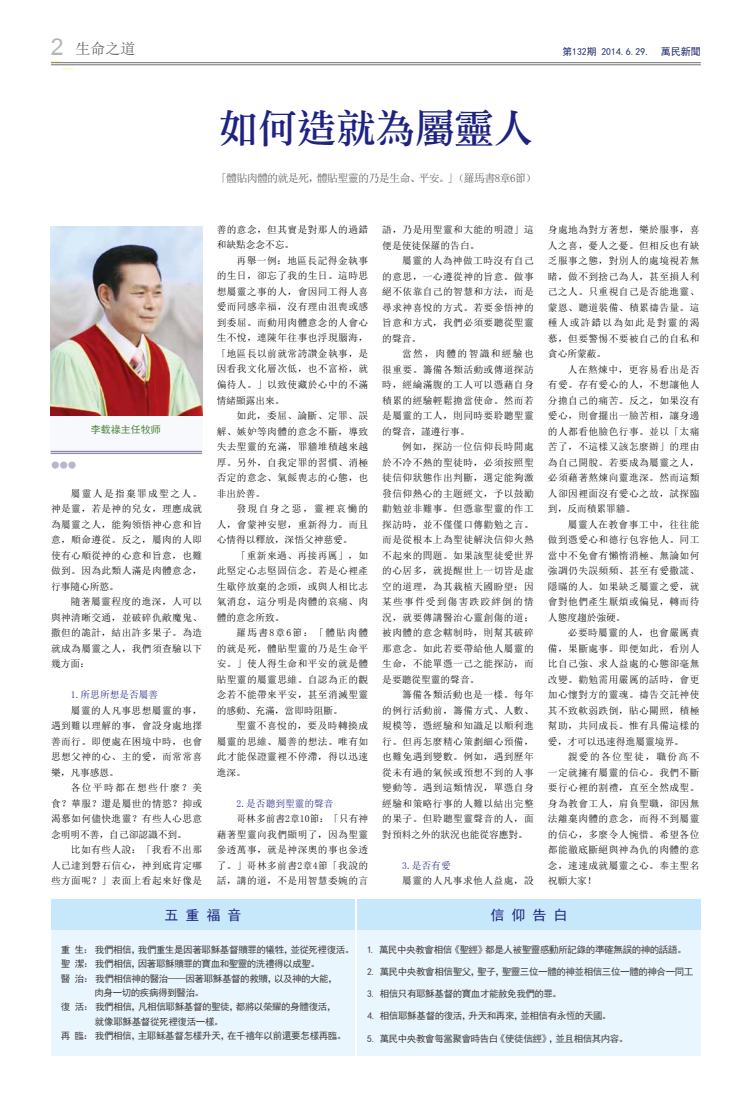
<style>
.page{position:relative;width:752px;height:1100px;background:#fff}
.page>*{position:absolute;margin:0;border:0;box-sizing:border-box;transform-origin:0 0}
.t1{font:40px "DF Li Song W5 WIN BF";letter-spacing:-.02em;color:#1e2381}
.t2{font:37px "Kartika";color:#b5b6b6}
.t3{font:15px "N Sim Sun";color:#595757}
.t4{font:14px "Sim Hei";color:#1e2381}
.t5{font:11px "Sim Sun";letter-spacing:-.06em;color:#595757}
.t6{font:10px "Sim Hei";color:#4a8537}
.t7{font:9.8px "Sim Hei";color:#1f286f}
.t8{font:9.7px/15.5px "Sim Sun";letter-spacing:.045em;color:#000;text-align:justify}
.t9{font:9.7px "Sim Sun";color:#1e2381}
.t10{font:9.5px "Sim Hei";letter-spacing:-.04em;color:#3e3a39}
.t11{font:8px "Sim Hei";color:#bcb3ce}
.s1{font-size:10px}
</style>
<div class="page">
<hr style="left:51px;top:62px;width:649px;height:1px;background:#727171">
<hr style="left:51px;top:65px;width:649px;height:1px;background:#727171">
<div style="left:50px;top:234px;width:152px;height:217px;background:#f7f9fc"></div>
<img style="left:50px;top:226px;width:152px;height:189px">
<hr style="left:50px;top:451px;width:152px;height:1px;background:#9082ad">
<hr style="left:50px;top:453px;width:152px;height:1px;background:#9082ad">
<div style="left:357px;top:899px;width:343px;height:30px;background:#c7e8fa"></div>
<div style="left:357px;top:929px;width:343px;height:126px;background:#eaf6fd"></div>
<div style="left:51px;top:899px;width:303px;height:30px;background:#c7e8fa"></div>
<div style="left:51px;top:929px;width:303px;height:126px;background:#eaf6fd"></div>
<h2 class="t2" style="left:51px;top:29px;width:14px">2</h2>
<h3 class="t3" style="left:75px;top:42px;width:62px">生命之道</h3>
<p class="t7" style="left:562px;top:46px;width:140px">第132期 2014.6.29. <span class="s1">萬民新聞</span></p>
<h1 class="t1" style="left:218px;top:108px;width:316px">如何造就為屬靈人</h1>
<p class="t5" style="left:216px;top:173px;width:321px">「體貼肉體的就是死，體貼聖靈的乃是生命、平安。」（羅馬書8章6節）</p>
<p class="t11" style="left:52px;top:461px;width:26px">●●●</p>
<p class="t6" style="left:91px;top:425px;width:71px">李载祿主任牧师</p>
<p class="t8" style="left:51px;top:485px;width:152px;text-indent:20px">屬靈人是指棄罪成聖之人。神是靈，若是神的兒女，理應成就為屬靈之人，能夠領悟神心意和旨意，順命遵從。反之，屬肉的人即使有心順從神的心意和旨意，也難做到。因為此類人滿是肉體意念，行事隨心所慾。</p>
<p class="t8" style="left:51px;top:594px;width:152px;text-indent:20px">隨著屬靈程度的進深，人可以與神清晰交通，並破碎仇敵魔鬼、撒但的詭計，結出許多果子。為造就成為屬靈之人，我們須查驗以下幾方面：</p>
<p class="t9" style="left:71px;top:690px;width:89px">1.所思所想是否屬善</p>
<p class="t8" style="left:51px;top:702px;width:152px;text-indent:20px">屬靈的人凡事思想屬靈的事，遇到難以理解的事，會設身處地擇善而行。即便處在困境中時，也會思想父神的心、主的愛，而常常喜樂，凡事感恩。</p>
<p class="t8" style="left:51px;top:780px;width:152px;text-indent:20px">各位平時都在想些什麼？美食？華服？還是屬世的情慾？抑或渴慕如何儘快進靈？有些人心思意念明明不善，自己卻認識不到。</p>
<p class="t8" style="left:51px;top:842px;width:152px;text-indent:20px">比如有些人說：「我看不出那人已達到磐石信心，神到底肯定哪些方面呢？」表面上看起來好像是</p>
<p class="t8" style="left:216px;top:222px;width:153px">善的意念，但其實是對那人的過錯和缺點念念不忘。</p>
<p class="t8" style="left:216px;top:253px;width:153px;text-indent:20px">再舉一例：地區長記得金執事的生日，卻忘了我的生日。這時思想屬靈之事的人，會因同工得人喜愛而同感幸福，沒有理由沮喪或感到委屈。而動用肉體意念的人會心生不悅，連陳年往事也浮現腦海，「地區長以前就常誇讚金執事，是因看我文化層次低，也不富裕，就偏待人。」以致使藏於心中的不滿情緒顯露出來。</p>
<p class="t8" style="left:216px;top:408px;width:153px;text-indent:20px">如此，委屈、論斷、定罪、誤解、嫉妒等肉體的意念不斷，導致失去聖靈的充滿，罪牆堆積越來越厚。另外，自我定罪的習慣、消極否定的意念、氣餒喪志的心態，也非出於善。</p>
<p class="t8" style="left:216px;top:501px;width:153px;text-indent:20px">發現自身之惡，靈裡哀慟的人，會蒙神安慰，重新得力。而且心情得以釋放，深悟父神慈愛。</p>
<p class="t8" style="left:216px;top:547px;width:153px;text-indent:20px">「重新來過、再接再厲」，如此堅定心志堅固信念。若是心裡產生歇停放棄的念頭，或與人相比志氣消怠，這分明是肉體的哀痛、肉體的意念所致。</p>
<p class="t8" style="left:216px;top:625px;width:153px;text-indent:20px">羅馬書8章6節：「體貼肉體的就是死，體貼聖靈的乃是生命平安。」使人得生命和平安的就是體貼聖靈的屬靈思維。自認為正的觀念若不能帶來平安，甚至消滅聖靈的感動、充滿，當即時阻斷。</p>
<p class="t8" style="left:216px;top:718px;width:153px;text-indent:20px">聖靈不喜悅的，要及時轉換成屬靈的思維、屬善的想法。唯有如此才能保證靈裡不停滯，得以迅速進深。</p>
<p class="t9" style="left:236px;top:798px;width:98px">2.是否聽到聖靈的聲音</p>
<p class="t8" style="left:216px;top:811px;width:153px;text-indent:20px">哥林多前書2章10節：「只有神藉著聖靈向我們顯明了，因為聖靈參透萬事，就是神深奧的事也參透了。」哥林多前書2章4節「我說的話，講的道，不是用智慧委婉的言</p>
<p class="t8" style="left:382px;top:222px;width:153px">語，乃是用聖靈和大能的明證」這便是使徒保羅的告白。</p>
<p class="t8" style="left:382px;top:253px;width:153px;text-indent:20px">屬靈的人為神做工時沒有自己的意思，一心遵從神的旨意。做事絕不依靠自己的智慧和方法，而是尋求神喜悅的方式。若要參悟神的旨意和方式，我們必須要聽從聖靈的聲音。</p>
<p class="t8" style="left:382px;top:346px;width:153px;text-indent:20px">當然，肉體的智識和經驗也很重要。籌備各類活動或傳道探訪時，經綸滿腹的工人可以憑藉自身積累的經驗輕鬆擔當使命。然而若是屬靈的工人，則同時要聆聽聖靈的聲音，謹遵行事。</p>
<p class="t8" style="left:382px;top:439px;width:153px;text-indent:20px">例如，探訪一位信仰長時間處於不冷不熱的聖徒時，必須按照聖徒信仰狀態作出判斷，選定能夠激發信仰熱心的主題經文，予以鼓勵勸勉並非難事。但憑靠聖靈的作工探訪時，並不僅僅口傳勸勉之言。而是從根本上為聖徒解決信仰火熱不起來的問題。如果該聖徒愛世界的心居多，就提醒世上一切皆是虛空的道理，為其栽植天國盼望；因某些事件受到傷害跌跤絆倒的情況，就要傳講醫治心靈創傷的道；被肉體的意念轄制時，則幫其破碎那意念。如此若要帶給他人屬靈的生命，不能單憑一己之能探訪，而是要聽從聖靈的聲音。</p>
<p class="t8" style="left:382px;top:687px;width:153px;text-indent:20px">籌備各類活動也是一樣。每年的例行活動前，籌備方式、人數、規模等，憑經驗和知識足以順利進行。但再怎麼精心策劃細心預備，也難免遇到變數。例如，遇到歷年從未有過的氣候或預想不到的人事變動等。遇到這類情況，單憑自身經驗和策略行事的人難以結出完整的果子。但聆聽聖靈聲音的人，面對預料之外的狀況也能從容應對。</p>
<p class="t9" style="left:402px;top:860px;width:50px">3.是否有愛</p>
<p class="t8" style="left:402px;top:873px;width:133px">屬靈的人凡事求他人益處，設</p>
<p class="t8" style="left:547px;top:222px;width:153px">身處地為對方著想，樂於服事，喜人之喜，憂人之憂。但相反也有缺乏服事之態，對別人的處境視若無睹，做不到捨己為人，甚至損人利己之人。只重視自己是否能進靈、蒙恩、聽道裝備、積累禱告量。這種人或許錯以為如此是對靈的渴慕，但要警惕不要被自己的自私和貪心所蒙蔽。</p>
<p class="t8" style="left:547px;top:361px;width:153px;text-indent:20px">人在熬煉中，更容易看出是否有愛。存有愛心的人，不想讓他人分擔自己的痛苦。反之，如果沒有愛心，則會擺出一臉苦相，讓身邊的人都看他臉色行事。並以「太痛苦了，不這樣又該怎麼辦」的理由為自己開脫。若要成為屬靈之人，必須藉著熬煉向靈進深。然而這類人卻因裡面沒有愛心之故，試探臨到，反而積累罪牆。</p>
<p class="t8" style="left:547px;top:516px;width:153px;text-indent:20px">屬靈人在教會事工中，往往能做到憑愛心和德行包容他人。同工當中不免會有懶惰消極、無論如何強調仍失誤頻頻、甚至有愛撒謊、隱瞞的人。如果缺乏屬靈之愛，就會對他們產生厭煩或偏見，轉而待人態度趨於強硬。</p>
<p class="t8" style="left:547px;top:625px;width:153px;text-indent:20px">必要時屬靈的人，也會嚴厲責備，果斷處事。即便如此，看別人比自己強、求人益處的心態卻毫無改變。勸勉需用嚴厲的話時，會更加心懷對方的靈魂。禱告交託神使其不致軟弱跌倒，貼心關照，積極幫助，共同成長。惟有具備這樣的愛，才可以迅速得進屬靈境界。</p>
<p class="t8" style="left:547px;top:749px;width:153px;text-indent:20px">親愛的各位聖徒，職份高不一定就擁有屬靈的信心。我們不斷要行心裡的割禮，直至全然成聖。身為教會工人，肩負聖職，卻因無法離棄肉體的意念，而得不到屬靈的信心，多麼令人惋惜。希望各位都能徹底斷絕與神為仇的肉體的意念，速速成就屬靈之心。奉主聖名祝願大家！</p>
<h3 class="t4" style="left:164px;top:907px;width:78px">五 重 福 音</h3>
<p class="t10" style="left:61px;top:945px;width:295px">重 生： 我們相信，我們重生是因著耶穌基督贖罪的犧牲，並從死裡復活。</p>
<p class="t10" style="left:61px;top:959px;width:260px">聖 潔： 我們相信，因著耶穌贖罪的寶血和聖靈的洗禮得以成聖。</p>
<p class="t10" style="left:61px;top:973px;width:278px">醫 治： 我們相信神的醫治——因著耶穌基督的救贖，以及神的大能，</p>
<p class="t10" style="left:95px;top:988px;width:111px">肉身一切的疾病得到醫治。</p>
<p class="t10" style="left:61px;top:1002px;width:277px">復 活： 我們相信，凡相信耶穌基督的聖徒，都將以榮耀的身體復活，</p>
<p class="t10" style="left:95px;top:1017px;width:130px">就像耶穌基督從死裡復活一樣。</p>
<p class="t10" style="left:61px;top:1031px;width:287px">再 臨： 我們相信，主耶稣基督怎樣升天，在千禧年以前還要怎樣再臨。</p>
<h3 class="t4" style="left:490px;top:907px;width:78px">信 仰 告 白</h3>
<p class="t10" style="left:367px;top:945px;width:321px">1. 萬民中央教會相信《聖經》都是人被聖靈感動所記錄的準確無誤的神的話語。</p>
<p class="t10" style="left:367px;top:967px;width:327px">2. 萬民中央教會相信聖父，聖子，聖靈三位一體的神並相信三位一體的神合一同工</p>
<p class="t10" style="left:367px;top:989px;width:196px">3. 相信只有耶穌基督的寶血才能赦免我們的罪。</p>
<p class="t10" style="left:367px;top:1011px;width:245px">4. 相信耶穌基督的復活，升天和再來，並相信有永恆的天國。</p>
<p class="t10" style="left:367px;top:1033px;width:262px">5. 萬民中央教會每當聚會時告白《使徒信經》，並且相信其内容。</p>
</div>
